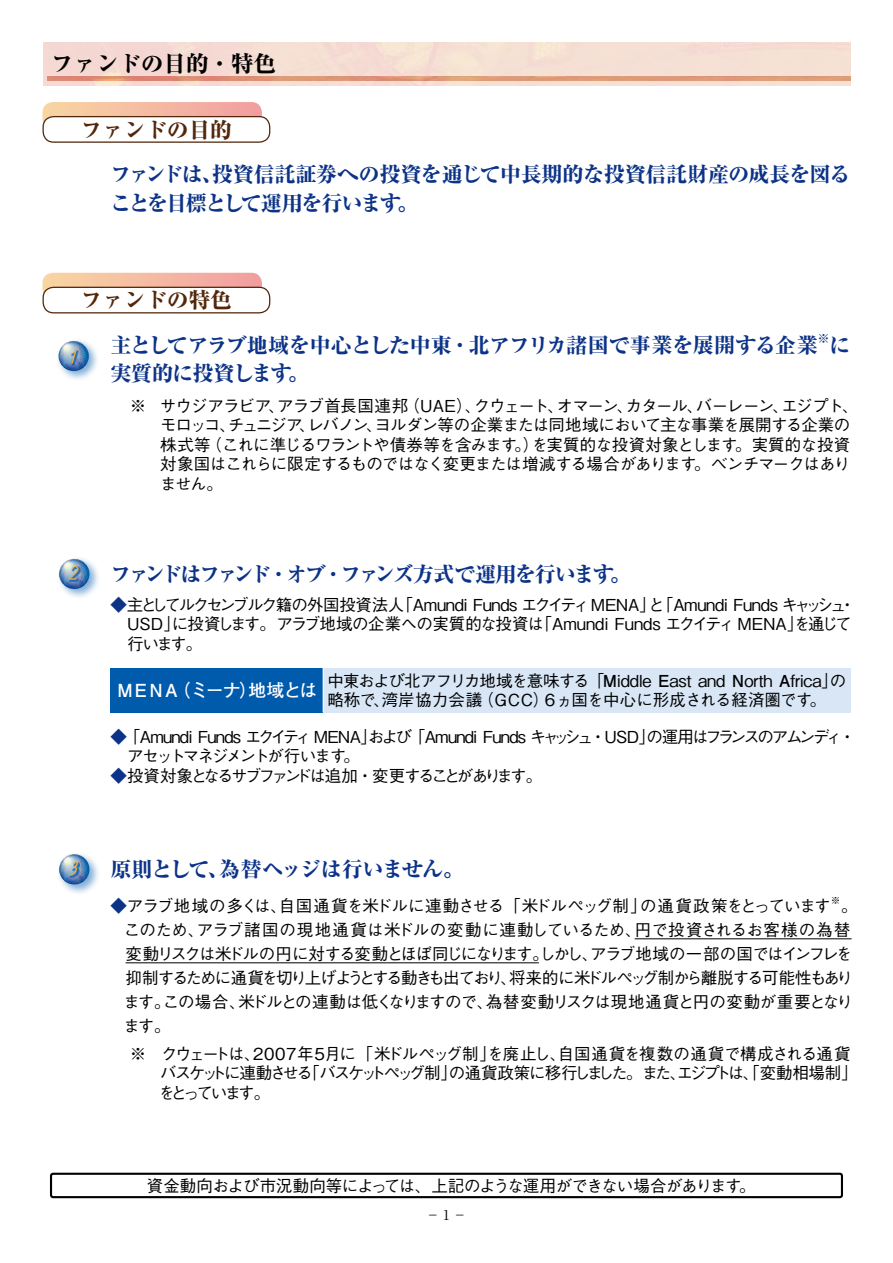
<style>
.page{position:relative;width:893px;height:1263px;background:#fff}
.page>*{position:absolute;margin:0;border:0;box-sizing:border-box;transform-origin:0 0}
.t1{font:800 22.5px "Ryumin Pro";color:#000}
.t2{font:800 21.6px "Ryumin Pro";color:#52270c}
.t3{font:800 21px/28.5px "Ryumin Pro";letter-spacing:-.04em;color:#0c3388}
.t4{font:800 21px "Ryumin Pro";letter-spacing:-.1em;color:#0c3388}
.t5{font:700 18px "Futo Go B101 Pro";letter-spacing:-.115em;color:#fff}
.t6{font:500 16.5px/24px "Gothic BBB Pro";letter-spacing:-.055em;color:#000}
.t7{font:500 16.5px/19.5px "Gothic BBB Pro";letter-spacing:-.1em;color:#000}
.t8{font:500 16.5px/19.5px "Gothic BBB Pro";letter-spacing:-.02em;color:#000}
.t9{font:500 16.5px/19.5px "Gothic BBB Pro";letter-spacing:-.025em;color:#000}
.t10{font:500 16.5px "Gothic BBB Pro";letter-spacing:-.16em;color:#000}
.t11{font:13.5px "Ryumin Pro";color:#000}
.t12{font:800 12.3px "Ryumin Pro";color:#0c3388}
.t13{font:500 9.6px "Gothic BBB Pro";color:#000}
.s1{color:#0c3388}
.s2{font-family:"Futo Go B101 Pro";font-weight:700}
</style>
<div class="page">
<svg style="left:43px;top:102px;width:219px;height:21px;background:#f4baa2"></svg>
<div style="left:43px;top:117px;width:227px;height:25px;background:#fff;border-radius:10px"></div>
<div style="left:43px;top:116px;width:227px;height:27px;border:1px solid #52270c;border-radius:10px"></div>
<div style="left:50px;top:1173px;width:793px;height:25px;border:2px solid #000;border-radius:2px"></div>
<hr style="left:635px;top:938px;width:217px;height:1px;background:#000">
<hr style="left:126px;top:962px;width:413px;height:1px;background:#000">
<div style="left:56px;top:851px;width:45px;height:45px;background:#005bac;opacity:.5"></div>
<img style="left:59px;top:854px;width:31px;height:30px">
<div style="left:111px;top:668px;width:212px;height:44px;background:#005bac"></div>
<div style="left:323px;top:668px;width:527px;height:44px;background:#d8e6f6"></div>
<hr style="left:323px;top:668px;width:1px;height:44px;background:#fff">
<div style="left:56px;top:556px;width:45px;height:44px;background:#005bac;opacity:.5"></div>
<img style="left:59px;top:559px;width:31px;height:30px">
<svg style="left:43px;top:273px;width:219px;height:21px;background:#f1b79f"></svg>
<div style="left:43px;top:287px;width:227px;height:26px;background:#fff;border-radius:10px"></div>
<div style="left:43px;top:287px;width:227px;height:26px;border:1px solid #52270c;border-radius:10px"></div>
<div style="left:55px;top:338px;width:45px;height:44px;background:#005bac;opacity:.5"></div>
<img style="left:58px;top:341px;width:31px;height:30px">
<div style="left:69px;top:862px;width:11px;height:15px;background:#005bac;opacity:.75"></div>
<svg style="left:69px;top:861px;width:9px;height:14px"></svg>
<div style="left:69px;top:566px;width:12px;height:16px;background:#005bac;opacity:.75"></div>
<svg style="left:68px;top:566px;width:11px;height:14px"></svg>
<div style="left:72px;top:350px;width:7px;height:16px;background:#005bac;opacity:.75"></div>
<svg style="left:71px;top:350px;width:6px;height:13px"></svg>
<h1 class="t1" style="left:51px;top:46px;width:226px">ファンドの目的・特色</h1>
<h2 class="t2" style="left:81px;top:113px;width:153px">ファンドの目的</h2>
<p class="t3" style="left:111px;top:159px;width:741px">ファンドは、投資信託証券への投資を通じて中長期的な投資信託財産の成長を図ることを目標として運用を行います。</p>
<h2 class="t2" style="left:81px;top:283px;width:153px">ファンドの特色</h2>
<p class="t3" style="left:111px;top:329px;width:709px">主としてアラブ地域を中心とした中東・北アフリカ諸国で事業を展開する企業</p>
<p class="t12" style="left:817px;top:328px;width:14px">※</p>
<p class="t3" style="left:829px;top:329px;width:22px">に</p>
<p class="t3" style="left:111px;top:358px;width:200px">実質的に投資します。</p>
<p class="t6" style="left:160px;top:394px;width:700px;line-height:19.5px;text-indent:-31px">※ サウジアラビア、アラブ首長国連邦（UAE）、クウェート、オマーン、カタール、バーレーン、エジプト、モロッコ、チュニジア、レバノン、ヨルダン等の企業または同地域において主な事業を展開する企業の株式等（これに準じるワラントや債券等を含みます。）を実質的な投資対象とします。実質的な投資対象国はこれらに限定するものではなく変更または増減する場合があります。ベンチマークはありません。</p>
<p class="t4" style="left:111px;top:557px;width:522px">ファンドはファンド・オブ・ファンズ方式で運用を行います。</p>
<p class="t8" style="left:127px;top:593px;width:730px;text-indent:-16px"><span class="s1">◆</span>主としてルクセンブルク籍の外国投資法人「Amundi Funds エクイティMENA」と「Amundi Funds キャッシュ・<br>USD」に投資します。アラブ地域の企業への実質的な投資は「Amundi Funds エクイティMENA」を通じて行います。</p>
<p class="t5" style="left:116px;top:676px;width:203px">ＭＥＮＡ（ミーナ）地域とは</p>
<p class="t9" style="left:327px;top:668px;width:520px">中東および北アフリカ地域を意味する「<span class="s2">M</span>iddle <span class="s2">E</span>ast and <span class="s2">N</span>orth <span class="s2">A</span>frica」の略称で、湾岸協力会議（GCC）６ヵ国を中心に形成される経済圏です。</p>
<p class="t7" style="left:127px;top:725px;width:730px;text-indent:-16px"><span class="s1">◆</span>「Amundi Funds エクイティ MENA」および「Amundi Funds キャッシュ・USD」の運用はフランスのアムンディ・アセットマネジメントが行います。</p>
<p class="t10" style="left:111px;top:762px;width:433px"><span class="s1">◆</span>投資対象となるサブファンドは追加・変更することがあります。</p>
<p class="t3" style="left:111px;top:853px;width:355px">原則として、為替ヘッジは行いません。</p>
<p class="t6" style="left:111px;top:891px;width:722px"><span class="s1">◆</span>アラブ地域の多くは、自国通貨を米ドルに連動させる「米ドルペッグ制」の通貨政策をとっています</p>
<p class="t13" style="left:831px;top:892px;width:11px">※</p>
<p class="t6" style="left:124px;top:891px;width:735px;text-indent:717px">。このため、アラブ諸国の現地通貨は米ドルの変動に連動しているため、円で投資されるお客様の為替変動リスクは米ドルの円に対する変動とほぼ同じになります。しかし、アラブ地域の一部の国ではインフレを抑制するために通貨を切り上げようとする動きも出ており、将来的に米ドルペッグ制から離脱する可能性もあります。この場合、米ドルとの連動は低くなりますので、為替変動リスクは現地通貨と円の変動が重要となります。</p>
<p class="t7" style="left:158px;top:1042px;width:701px;text-indent:-29px">※　クウェートは、2007年5月に「米ドルペッグ制」を廃止し、自国通貨を複数の通貨で構成される通貨バスケットに連動させる「バスケットペッグ制」の通貨政策に移行しました。また、エジプトは、「変動相場制」をとっています。</p>
<p class="t6" style="left:147px;top:1172px;width:610px">資金動向および市況動向等によっては、上記のような運用ができない場合があります。</p>
<p class="t11" style="left:426px;top:1204px;width:42px">－1－</p>
</div>
